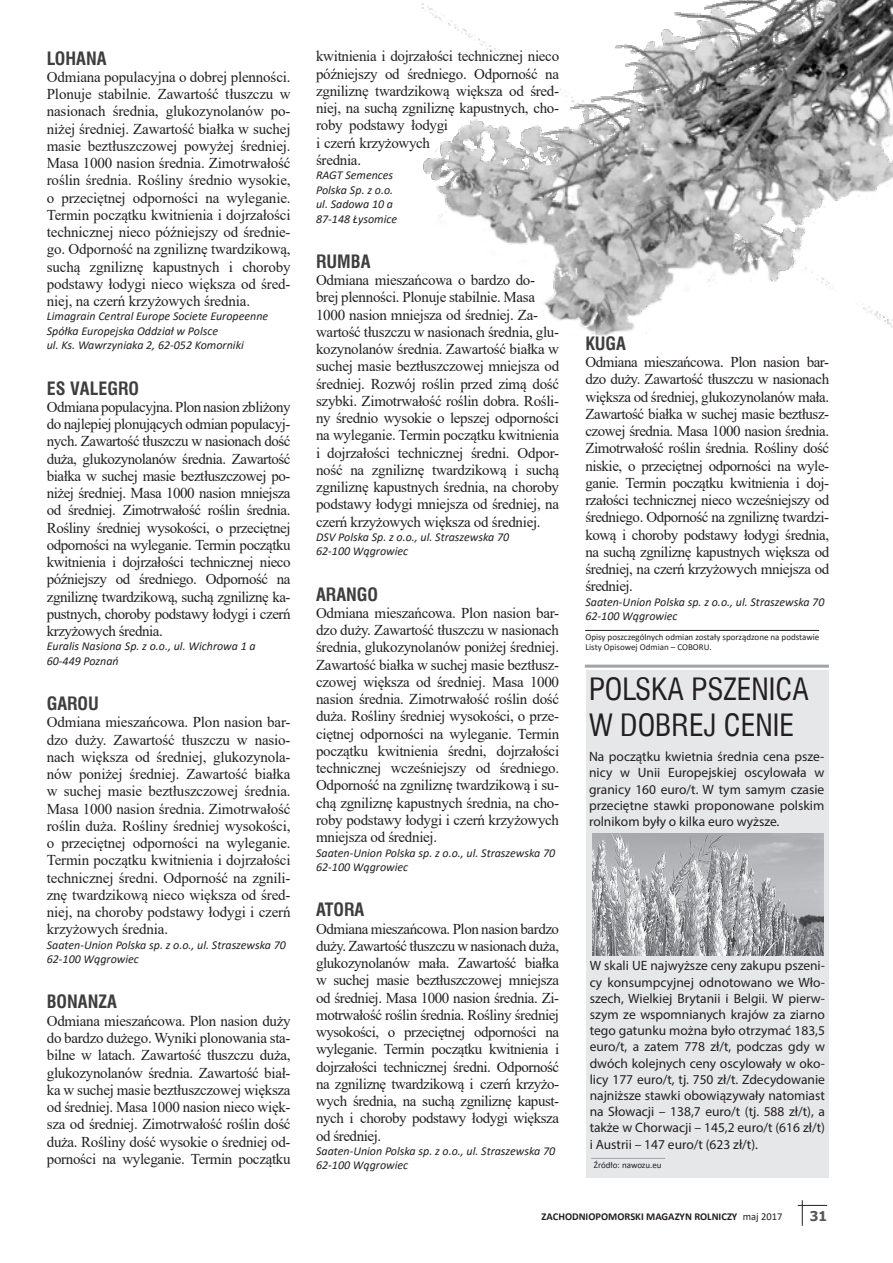
<style>
.page{position:relative;width:893px;height:1263px;background:#fff}
.page>*{position:absolute;margin:0;border:0;box-sizing:border-box;transform-origin:0 0}
.t1{font:30px "Swis 721 Cn EU";color:#231f20}
.Podtytuł_2{font:700 18px "Swis 721 Cn EU";color:#3e3e3f}
.akapit_podwieszany{font:15px/17.2px "Times New Roman";letter-spacing:-.02em;color:#231f20;text-align:justify}
.t2{font:13.5px/16.2px "Myriad Pro";color:#231f20;text-align:justify}
.t3{font:700 13.5px "Tahoma";color:#57585a}
.Body_Text{font:italic 12px/14.4px "Calibri";color:#231f20}
.Body_Text_Indent{font:italic 12px/14.4px "Calibri";color:#231f20}
.Subtitle{font:italic 12px "Calibri";color:#231f20}
.t4{font:700 10.5px "Calibri";color:#231f20}
.Podpis{font:9px/10.8px "Calibri";color:#231f20}
.s1{font-weight:400}
</style>
<div class="page">
<svg style="left:798px;top:1200px;width:29px;height:26px"></svg>
<div style="left:586px;top:670px;width:242px;height:507px;background:#e6e7e9"></div>
<img style="left:421px;top:0;width:472px;height:336px">
<hr style="left:585px;top:630px;width:234px;height:1px;background:#231f20">
<hr style="left:585px;top:665px;width:244px;height:3px;background:#a2a3a7">
<img style="left:592px;top:834px;width:231px;height:121px">
<hr style="left:591px;top:1158px;width:74px;height:1px;background:#a2a3a7">
<p class="Podtytuł_2" style="left:47px;top:47px;width:61px">LOHANA</p>
<p class="akapit_podwieszany" style="left:47px;top:68px;width:245px">Odmiana populacyjna o dobrej plenności.<br>Plonuje stabilnie. Zawartość tłuszczu w nasionach średnia, glukozynolanów po&shy;niżej średniej. Zawartość białka w suchej masie beztłuszczowej powyżej średniej.<br>Masa 1000 nasion średnia. Zimotrwałość roślin średnia. Rośliny średnio wysokie, o przeciętnej odporności na wyleganie.<br>Termin początku kwitnienia i dojrzałości technicznej nieco późniejszy od średnie&shy;go. Odporność na zgniliznę twardzikową, suchą zgniliznę kapustnych i choroby podstawy łodygi nieco większa od śred&shy;niej, na czerń krzyżowych średnia.</p>
<p class="Body_Text" style="left:47px;top:309px;width:223px">Limagrain Central Europe Societe Europeenne<br>Spółka Europejska Oddział w Polsce</p>
<p class="Body_Text" style="left:47px;top:338px;width:199px">ul. Ks. Wawrzyniaka 2, 62-052 Komorniki</p>
<p class="Podtytuł_2" style="left:47px;top:377px;width:94px">ES VALEGRO</p>
<p class="akapit_podwieszany" style="left:47px;top:398px;width:245px">Odmiana populacyjna. Plon nasion zbliżony do najlepiej plonujących odmian populacyj&shy;nych. Zawartość tłuszczu w nasionach dość duża, glukozynolanów średnia. Zawartość białka w suchej masie beztłuszczowej po&shy;niżej średniej. Masa 1000 nasion mniejsza od średniej. Zimotrwałość roślin średnia.<br>Rośliny średniej wysokości, o przeciętnej odporności na wyleganie. Termin początku kwitnienia i dojrzałości technicznej nieco późniejszy od średniego. Odporność na zgniliznę twardzikową, suchą zgniliznę ka&shy;pustnych, choroby podstawy łodygi i czerń krzyżowych średnia.</p>
<p class="Body_Text_Indent" style="left:47px;top:639px;width:210px">Euralis Nasiona Sp. z o.o., ul. Wichrowa 1 a</p>
<p class="Body_Text_Indent" style="left:47px;top:653px;width:73px">60-449 Poznań</p>
<p class="Podtytuł_2" style="left:47px;top:693px;width:54px">GAROU</p>
<p class="akapit_podwieszany" style="left:47px;top:713px;width:245px">Odmiana mieszańcowa. Plon nasion bar&shy;dzo duży. Zawartość tłuszczu w nasio&shy;nach większa od średniej, glukozynola&shy;nów poniżej średniej. Zawartość białka w suchej masie beztłuszczowej średnia.<br>Masa 1000 nasion średnia. Zimotrwałość roślin duża. Rośliny średniej wysokości, o przeciętnej odporności na wyleganie.<br>Termin początku kwitnienia i dojrzałości technicznej średni. Odporność na zgnili&shy;znę twardzikową nieco większa od śred&shy;niej, na choroby podstawy łodygi i czerń krzyżowych średnia.</p>
<p class="Body_Text_Indent" style="left:47px;top:937px;width:241px">Saaten-Union Polska sp. z o.o., ul. Straszewska 70<br>62-100 Wągrowiec</p>
<p class="Podtytuł_2" style="left:47px;top:991px;width:72px">BONANZA</p>
<p class="akapit_podwieszany" style="left:47px;top:1011px;width:245px">Odmiana mieszańcowa. Plon nasion duży do bardzo dużego. Wyniki plonowania sta&shy;bilne w latach. Zawartość tłuszczu duża, glukozynolanów średnia. Zawartość biał&shy;ka w suchej masie beztłuszczowej większa od średniej. Masa 1000 nasion nieco więk&shy;sza od średniej. Zimotrwałość roślin dość duża. Rośliny dość wysokie o średniej od&shy;porności na wyleganie. Termin początku</p>
<p class="akapit_podwieszany" style="left:316px;top:47px;width:245px;text-align:left">kwitnienia i dojrzałości technicznej nieco późniejszy od średniego. Odporność na zgniliznę twardzikową większa od śred&shy;niej, na suchą zgniliznę kapustnych, cho&shy;roby podstawy łodygi<br>i czerń krzyżowych<br>średnia.</p>
<p class="Body_Text_Indent" style="left:316px;top:168px;width:79px">RAGT Semences<br>Polska Sp. z o.o.</p>
<p class="Body_Text_Indent" style="left:316px;top:196px;width:79px">ul. Sadowa 10 a</p>
<p class="Body_Text_Indent" style="left:316px;top:211px;width:83px">87-148 Łysomice</p>
<p class="Podtytuł_2" style="left:316px;top:250px;width:56px">RUMBA</p>
<p class="akapit_podwieszany" style="left:316px;top:271px;width:245px;text-align:left">Odmiana mieszańcowa o bardzo do&shy;brej plenności. Plonuje stabilnie. Masa 1000 nasion mniejsza od średniej. Za&shy;wartość tłuszczu w nasionach średnia, glu&shy;kozynolanów średnia. Zawartość białka w suchej masie beztłuszczowej mniejsza od średniej. Rozwój roślin przed zimą dość szybki. Zimotrwałość roślin dobra. Rośli&shy;ny średnio wysokie o lepszej odporności na wyleganie. Termin początku kwitnienia i dojrzałości technicznej średni. Odpor&shy;ność na zgniliznę twardzikową i suchą zgniliznę kapustnych średnia, na choroby podstawy łodygi mniejsza od średniej, na czerń krzyżowych większa od średniej.</p>
<p class="Subtitle" style="left:316px;top:529px;width:195px">DSV Polska Sp. z o.o., ul. Straszewska 70</p>
<p class="Subtitle" style="left:316px;top:543px;width:94px">62-100 Wągrowiec</p>
<p class="Podtytuł_2" style="left:316px;top:583px;width:63px">ARANGO</p>
<p class="akapit_podwieszany" style="left:316px;top:604px;width:245px">Odmiana mieszańcowa. Plon nasion bar&shy;dzo duży. Zawartość tłuszczu w nasionach średnia, glukozynolanów poniżej średniej.<br>Zawartość białka w suchej masie beztłusz&shy;czowej większa od średniej. Masa 1000 nasion średnia. Zimotrwałość roślin dość duża. Rośliny średniej wysokości, o prze&shy;ciętnej odporności na wyleganie. Termin początku kwitnienia średni, dojrzałości technicznej wcześniejszy od średniego.<br>Odporność na zgniliznę twardzikową i su&shy;chą zgniliznę kapustnych średnia, na cho&shy;roby podstawy łodygi i czerń krzyżowych mniejsza od średniej.</p>
<p class="Body_Text_Indent" style="left:316px;top:845px;width:241px">Saaten-Union Polska sp. z o.o., ul. Straszewska 70<br>62-100 Wągrowiec</p>
<p class="Podtytuł_2" style="left:316px;top:899px;width:50px">ATORA</p>
<p class="akapit_podwieszany" style="left:316px;top:919px;width:245px">Odmiana mieszańcowa. Plon nasion bardzo duży. Zawartość tłuszczu w nasionach duża, glukozynolanów mała. Zawartość białka w suchej masie beztłuszczowej mniejsza od średniej. Masa 1000 nasion średnia. Zi&shy;motrwałość roślin średnia. Rośliny średniej wysokości, o przeciętnej odporności na wyleganie. Termin początku kwitnienia i dojrzałości technicznej średni. Odporność na zgniliznę twardzikową i czerń krzyżo&shy;wych średnia, na suchą zgniliznę kapust&shy;nych i choroby podstawy łodygi większa od średniej.</p>
<p class="Body_Text" style="left:316px;top:1143px;width:241px">Saaten-Union Polska sp. z o.o., ul. Straszewska 70<br>62-100 Wągrowiec</p>
<p class="Podtytuł_2" style="left:585px;top:333px;width:42px">KUGA</p>
<p class="akapit_podwieszany" style="left:585px;top:353px;width:245px">Odmiana mieszańcowa. Plon nasion bar&shy;dzo duży. Zawartość tłuszczu w nasionach większa od średniej, glukozynolanów mała.<br>Zawartość białka w suchej masie beztłusz&shy;czowej średnia. Masa 1000 nasion średnia.<br>Zimotrwałość roślin średnia. Rośliny dość niskie, o przeciętnej odporności na wyle&shy;ganie. Termin początku kwitnienia i doj&shy;rzałości technicznej nieco wcześniejszy od średniego. Odporność na zgniliznę twardzi&shy;kową i choroby podstawy łodygi średnia, na suchą zgniliznę kapustnych większa od średniej, na czerń krzyżowych mniejsza od średniej.</p>
<p class="Body_Text" style="left:585px;top:594px;width:241px">Saaten-Union Polska sp. z o.o., ul. Straszewska 70<br>62-100 Wągrowiec</p>
<p class="Podpis" style="left:585px;top:631px;width:235px">Opisy poszczególnych odmian zostały sporządzone na podstawie<br>Listy Opisowej Odmian – COBORU.</p>
<p class="t1" style="left:589px;top:670px;width:221px">POLSKA PSZENICA</p>
<p class="t1" style="left:589px;top:706px;width:207px">W DOBREJ CENIE</p>
<p class="t2" style="left:589px;top:748px;width:237px">Na początku kwietnia średnia cena psze&shy;nicy w Unii Europejskiej oscylowała w granicy 160 euro/t. W tym samym czasie przeciętne stawki proponowane polskim rolnikom były o kilka euro wyższe.</p>
<p class="t2" style="left:590px;top:957px;width:237px">W skali UE najwyższe ceny zakupu pszeni&shy;cy konsumpcyjnej odnotowano we Wło&shy;szech, Wielkiej Brytanii i Belgii. W pierw&shy;szym ze wspomnianych krajów za ziarno tego gatunku można było otrzymać 183,5 euro/t, a zatem 778 zł/t, podczas gdy w dwóch kolejnych ceny oscylowały w oko&shy;licy 177 euro/t, tj. 750 zł/t. Zdecydowanie najniższe stawki obowiązywały natomiast na Słowacji – 138,7 euro/t (tj. 588 zł/t), a także w Chorwacji – 145,2 euro/t (616 zł/t) i Austrii – 147 euro/t (623 zł/t).</p>
<p class="Podpis" style="left:594px;top:1159px;width:69px">Źródło: nawozu.eu</p>
<p class="t4" style="left:542px;top:1209px;width:242px">ZACHODNIOPOMORSKI MAGAZYN ROLNICZY <span class="s1">maj 2017</span></p>
<p class="t3" style="left:810px;top:1206px;width:19px">31</p>
</div>
